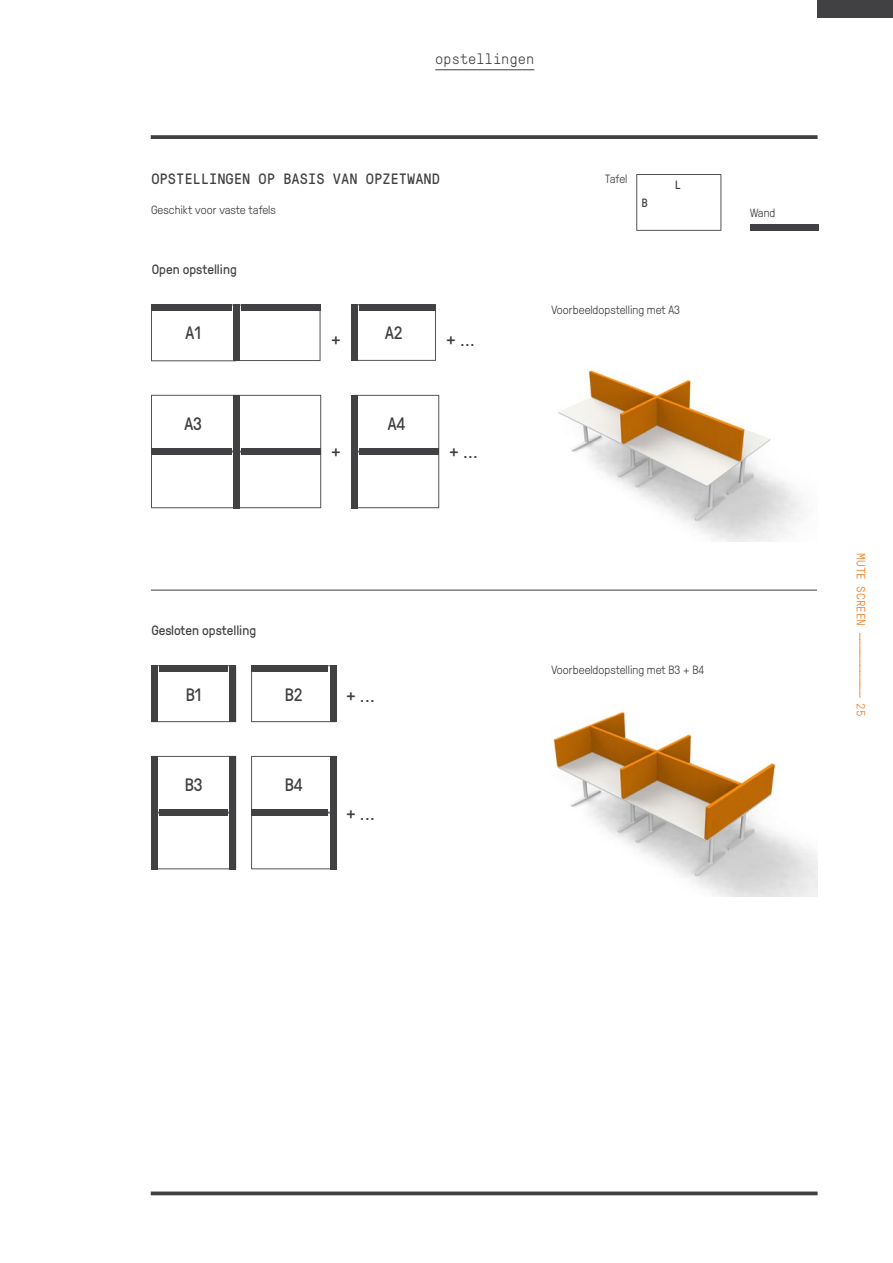
<style>
.page{position:relative;width:893px;height:1263px;background:#fff}
.page>*{position:absolute;margin:0;border:0;box-sizing:border-box;transform-origin:0 0}
.t1{font:18px "GT Pressura";color:#414042}
.t2{font:300 18px "GT Pressura";color:#414042}
.t3{font:15px "GT Pressura Mono";color:#414042}
.t4{font:300 15px "GT Pressura Mono";color:#414042}
.t5{font:13.5px "GT Pressura";color:#414042}
.t6{font:300 12px "GT Pressura";color:#414042}
.t7{font:300 12px "GT Pressura Mono";color:#f47b20}
.t8{font:12px "GT Pressura Mono";color:#414042}
.s1{font-weight:400}
</style>
<div class="page">
<svg style="left:151px;top:1191px;width:667px;height:4px;background:#5b5a5c"></svg>
<svg style="left:151px;top:135px;width:667px;height:4px;background:#4b4a4c"></svg>
<div style="left:818px;top:0;width:75px;height:18px;background:#414042"></div>
<svg style="left:151px;top:395px;width:170px;height:113px"></svg>
<svg style="left:157px;top:756px;width:73px;height:113px"></svg>
<svg style="left:251px;top:756px;width:79px;height:113px"></svg>
<svg style="left:151px;top:305px;width:169px;height:56px"></svg>
<div style="left:241px;top:448px;width:80px;height:6px;background:#414042"></div>
<div style="left:159px;top:809px;width:69px;height:7px;background:#414042"></div>
<div style="left:251px;top:809px;width:76px;height:7px;background:#414042"></div>
<div style="left:241px;top:305px;width:79px;height:6px;background:#414042"></div>
<div style="left:233px;top:305px;width:6px;height:56px;background:#414042"></div>
<div style="left:233px;top:395px;width:6px;height:113px;background:#414042"></div>
<div style="left:230px;top:756px;width:6px;height:113px;background:#414042"></div>
<div style="left:330px;top:756px;width:6px;height:113px;background:#414042"></div>
<div style="left:151px;top:756px;width:6px;height:113px;background:#414042"></div>
<svg style="left:357px;top:304px;width:79px;height:57px"></svg>
<div style="left:351px;top:304px;width:6px;height:57px;background:#414042"></div>
<svg style="left:157px;top:665px;width:73px;height:57px"></svg>
<svg style="left:251px;top:665px;width:79px;height:57px"></svg>
<div style="left:159px;top:665px;width:69px;height:7px;background:#414042"></div>
<div style="left:151px;top:665px;width:6px;height:57px;background:#414042"></div>
<div style="left:330px;top:665px;width:6px;height:57px;background:#414042"></div>
<div style="left:230px;top:665px;width:6px;height:57px;background:#414042"></div>
<img style="left:558px;top:370px;width:245px;height:172px">
<img style="left:553px;top:711px;width:265px;height:185px">
<div style="left:750px;top:224px;width:68px;height:6px;background:#414042"></div>
<svg style="left:636px;top:174px;width:85px;height:57px"></svg>
<hr style="left:151px;top:590px;width:666px;height:1px;background:#414042">
<svg style="left:357px;top:395px;width:82px;height:113px"></svg>
<div style="left:359px;top:448px;width:80px;height:6px;background:#414042"></div>
<div style="left:351px;top:395px;width:6px;height:113px;background:#414042"></div>
<div style="left:151px;top:305px;width:80px;height:6px;background:#414042"></div>
<div style="left:151px;top:448px;width:80px;height:6px;background:#414042"></div>
<div style="left:251px;top:665px;width:77px;height:7px;background:#414042"></div>
<hr style="left:435px;top:69px;width:99px;height:1px;background:#414042">
<p class="t4" style="left:435px;top:48px;width:100px">opstellingen</p>
<p class="t3" style="left:151px;top:168px;width:290px">OPSTELLINGEN OP BASIS VAN OPZETWAND</p>
<p class="t6" style="left:151px;top:201px;width:126px">Geschikt voor vaste tafels</p>
<p class="t5" style="left:152px;top:260px;width:86px">Open opstelling</p>
<h1 class="t1" style="left:186px;top:320px;width:17px">A1</h1>
<h1 class="t1" style="left:385px;top:320px;width:19px">A2</h1>
<h1 class="t1" style="left:331px;top:327px;width:11px">+</h1>
<h1 class="t2" style="left:446px;top:327px;width:31px"><span class="s1">+</span> ...</h1>
<h1 class="t1" style="left:185px;top:411px;width:19px">A3</h1>
<h1 class="t1" style="left:388px;top:411px;width:19px">A4</h1>
<h1 class="t1" style="left:331px;top:439px;width:11px">+</h1>
<h1 class="t2" style="left:449px;top:439px;width:31px"><span class="s1">+</span> ...</h1>
<p class="t6" style="left:605px;top:170px;width:23px">Tafel</p>
<p class="t8" style="left:642px;top:194px;width:8px">B</p>
<p class="t8" style="left:675px;top:176px;width:8px">L</p>
<p class="t6" style="left:551px;top:301px;width:130px">Voorbeeldopstelling met A3</p>
<p class="t6" style="left:750px;top:204px;width:27px">Wand</p>
<p class="t5" style="left:151px;top:621px;width:106px">Gesloten opstelling</p>
<h1 class="t1" style="left:186px;top:681px;width:17px">B1</h1>
<h1 class="t1" style="left:285px;top:681px;width:19px">B2</h1>
<h1 class="t1" style="left:185px;top:772px;width:19px">B3</h1>
<h1 class="t1" style="left:285px;top:772px;width:19px">B4</h1>
<h1 class="t2" style="left:346px;top:683px;width:31px"><span class="s1">+</span> ...</h1>
<h1 class="t2" style="left:346px;top:800px;width:31px"><span class="s1">+</span> ...</h1>
<p class="t6" style="left:551px;top:662px;width:154px">Voorbeeldopstelling met B3 + B4</p>
<p class="t7" style="left:869px;top:553px;width:164px;rotate:90deg">MUTE SCREEN —————————— 25</p>
</div>
